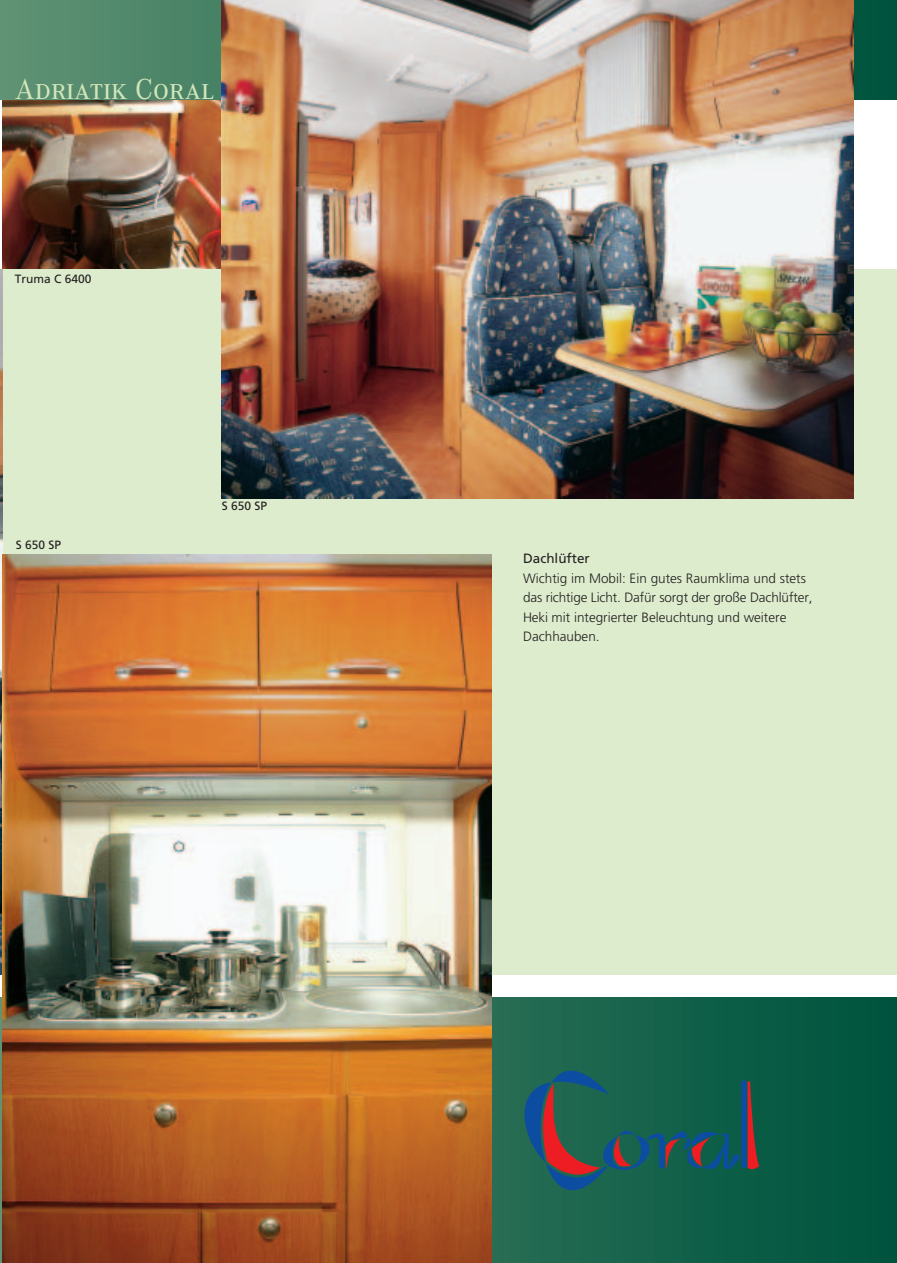
<style>
.page{position:relative;width:897px;height:1263px;background:#fff}
.page>*{position:absolute;margin:0;border:0;box-sizing:border-box;transform-origin:0 0}
.t1{font:30px "Corporate ASCTCE";color:#d2e6b9}
.t2{font:300 13.5px/19.5px "Frutiger";color:#231f20}
.t3{font:13.5px "Frutiger Roman";color:#231f20}
.t4{font:12px "Frutiger Roman";color:#231f20}
</style>
<div class="page">
<img style="left:2px;top:99px;width:220px;height:170px">
<div style="left:887px;top:967px;width:9px;height:295px;background:#00523d"></div>
<div style="left:877px;top:967px;width:10px;height:295px;background:#00533e"></div>
<div style="left:867px;top:967px;width:10px;height:295px;background:#01543e"></div>
<div style="left:857px;top:967px;width:10px;height:295px;background:#02553f"></div>
<div style="left:846px;top:967px;width:11px;height:295px;background:#02553f"></div>
<div style="left:836px;top:967px;width:10px;height:295px;background:#035640"></div>
<div style="left:826px;top:967px;width:10px;height:295px;background:#045741"></div>
<div style="left:816px;top:967px;width:10px;height:295px;background:#055741"></div>
<div style="left:805px;top:967px;width:11px;height:295px;background:#065841"></div>
<div style="left:795px;top:967px;width:11px;height:295px;background:#075942"></div>
<div style="left:785px;top:967px;width:10px;height:295px;background:#075943"></div>
<div style="left:775px;top:967px;width:10px;height:295px;background:#085a44"></div>
<div style="left:765px;top:967px;width:10px;height:295px;background:#095b44"></div>
<div style="left:754px;top:967px;width:11px;height:295px;background:#0a5b44"></div>
<div style="left:744px;top:967px;width:10px;height:295px;background:#0b5c45"></div>
<div style="left:734px;top:967px;width:10px;height:295px;background:#0b5d46"></div>
<div style="left:724px;top:967px;width:10px;height:295px;background:#0c5d46"></div>
<div style="left:713px;top:967px;width:11px;height:295px;background:#0d5e47"></div>
<div style="left:703px;top:967px;width:10px;height:295px;background:#0e5f47"></div>
<div style="left:693px;top:967px;width:10px;height:295px;background:#0f5f48"></div>
<div style="left:683px;top:967px;width:10px;height:295px;background:#106049"></div>
<div style="left:672px;top:967px;width:11px;height:295px;background:#136149"></div>
<div style="left:662px;top:967px;width:10px;height:295px;background:#14624a"></div>
<div style="left:652px;top:967px;width:10px;height:295px;background:#15624a"></div>
<div style="left:642px;top:967px;width:10px;height:295px;background:#17634b"></div>
<div style="left:632px;top:967px;width:10px;height:295px;background:#17634c"></div>
<div style="left:621px;top:967px;width:11px;height:295px;background:#19644c"></div>
<div style="left:611px;top:967px;width:10px;height:295px;background:#19654d"></div>
<div style="left:601px;top:967px;width:10px;height:295px;background:#1a664e"></div>
<div style="left:591px;top:967px;width:10px;height:295px;background:#1c664e"></div>
<div style="left:580px;top:967px;width:11px;height:295px;background:#1d674f"></div>
<div style="left:570px;top:967px;width:10px;height:295px;background:#1f684f"></div>
<div style="left:560px;top:967px;width:10px;height:295px;background:#1f684f"></div>
<div style="left:550px;top:967px;width:10px;height:295px;background:#216950"></div>
<div style="left:539px;top:967px;width:11px;height:295px;background:#216a51"></div>
<div style="left:529px;top:967px;width:10px;height:295px;background:#236a52"></div>
<div style="left:519px;top:967px;width:10px;height:295px;background:#246b52"></div>
<div style="left:509px;top:967px;width:10px;height:295px;background:#266c52"></div>
<div style="left:498px;top:967px;width:11px;height:295px;background:#286d53"></div>
<svg style="left:491px;top:996px;width:7px;height:266px;background:#3d6c4e"></svg>
<div style="left:0;top:967px;width:7px;height:295px;background:#609374"></div>
<div style="left:2px;top:269px;width:894px;height:722px;background:#ddeccd"></div>
<div style="left:887px;top:0;width:9px;height:99px;background:#00523d"></div>
<div style="left:877px;top:0;width:10px;height:99px;background:#00533e"></div>
<div style="left:867px;top:0;width:10px;height:99px;background:#01543e"></div>
<div style="left:857px;top:0;width:10px;height:99px;background:#02553f"></div>
<svg style="left:853px;top:0;width:4px;height:99px"></svg>
<div style="left:212px;top:0;width:10px;height:99px;background:#478265"></div>
<div style="left:202px;top:0;width:10px;height:99px;background:#488266"></div>
<div style="left:191px;top:0;width:11px;height:99px;background:#498367"></div>
<div style="left:181px;top:0;width:10px;height:99px;background:#4b8467"></div>
<div style="left:171px;top:0;width:10px;height:99px;background:#4b8568"></div>
<div style="left:161px;top:0;width:10px;height:99px;background:#4d8569"></div>
<div style="left:151px;top:0;width:10px;height:99px;background:#4e866a"></div>
<div style="left:140px;top:0;width:11px;height:99px;background:#50876a"></div>
<div style="left:130px;top:0;width:10px;height:99px;background:#51886b"></div>
<div style="left:120px;top:0;width:10px;height:99px;background:#51896c"></div>
<div style="left:110px;top:0;width:10px;height:99px;background:#53896c"></div>
<div style="left:99px;top:0;width:11px;height:99px;background:#548a6d"></div>
<div style="left:89px;top:0;width:10px;height:99px;background:#568b6e"></div>
<div style="left:79px;top:0;width:10px;height:99px;background:#578c6e"></div>
<div style="left:69px;top:0;width:10px;height:99px;background:#588d6f"></div>
<div style="left:58px;top:0;width:11px;height:99px;background:#598e70"></div>
<div style="left:48px;top:0;width:10px;height:99px;background:#5a8e70"></div>
<div style="left:38px;top:0;width:10px;height:99px;background:#5b8f71"></div>
<div style="left:28px;top:0;width:10px;height:99px;background:#5c9072"></div>
<div style="left:18px;top:0;width:10px;height:99px;background:#5d9172"></div>
<div style="left:7px;top:0;width:11px;height:99px;background:#5e9273"></div>
<div style="left:0;top:0;width:7px;height:99px;background:#609374"></div>
<img style="left:0;top:269px;width:2px;height:706px">
<div style="left:0;top:975px;width:896px;height:21px;background:#fff"></div>
<img style="left:2px;top:554px;width:489px;height:708px">
<svg style="left:524px;top:1070px;width:235px;height:120px"></svg>
<img style="left:222px;top:0;width:631px;height:498px">
<h1 class="t1" style="left:15px;top:71px;width:200px">Adriatik Coral</h1>
<p class="t4" style="left:15px;top:274px;width:78px">Truma C 6400</p>
<p class="t4" style="left:16px;top:540px;width:47px">S 650 SP</p>
<p class="t4" style="left:222px;top:501px;width:47px">S 650 SP</p>
<p class="t3" style="left:523px;top:553px;width:68px">Dachlüfter</p>
<p class="t2" style="left:523px;top:569px;width:291px">Wichtig im Mobil: Ein gutes Raumklima und stets das richtige Licht. Dafür sorgt der große Dachlüfter, Heki mit integrierter Beleuchtung und weitere Dachhauben.</p>
</div>
